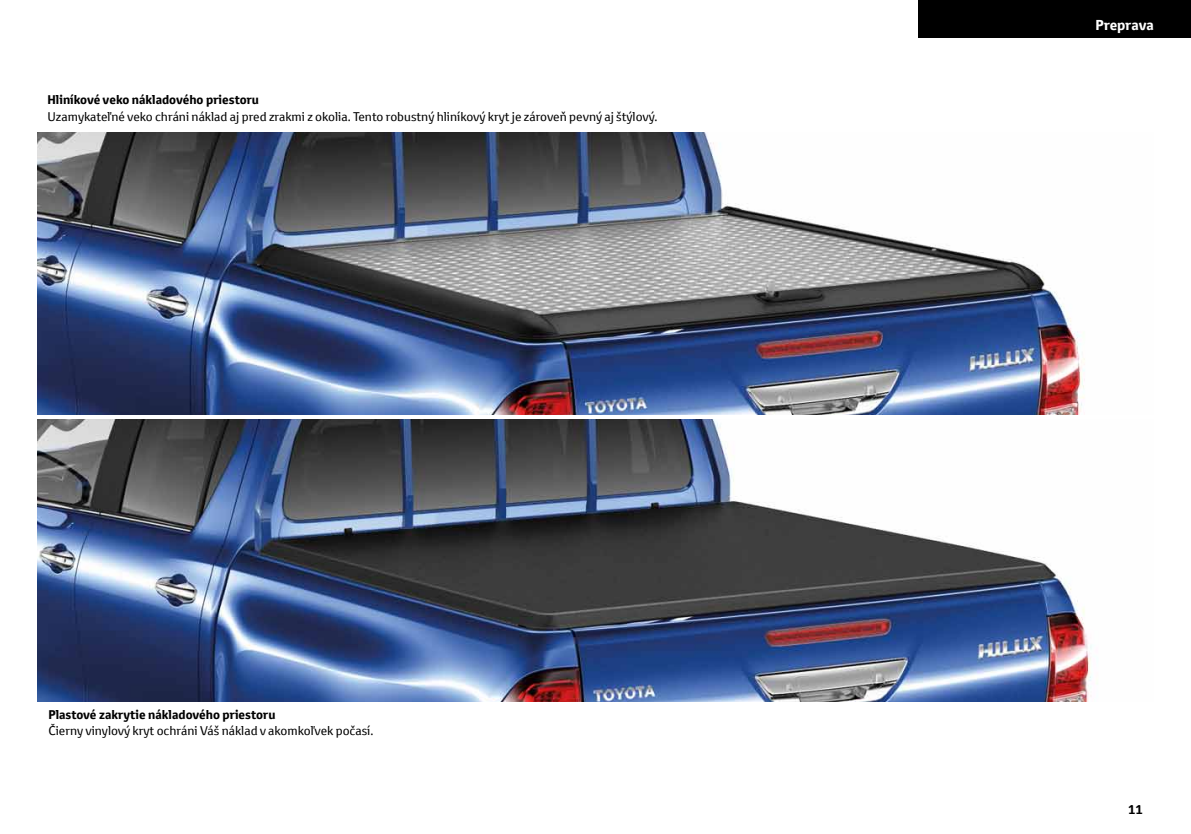
<style>
.page{position:relative;width:1191px;height:834px;background:#fff}
.page>*{position:absolute;margin:0;border:0;box-sizing:border-box;transform-origin:0 0}
.t1{font:700 14px "Toyota Text";color:#fff}
.t2{font:12.25px "Toyota Text";color:#000}
.t3{font:700 12.25px "Toyota Text";color:#000}
</style>
<div class="page">
<img style="left:37px;top:132px;width:1055px;height:569px">
<div style="left:918px;top:0;width:273px;height:37px;background:#000"></div>
<svg style="left:479px;top:220px;width:201px;height:32px;background:#94989e"></svg>
<hr style="left:37px;top:415px;width:1116px;height:3px;background:#fff">
<p class="t3" style="left:47px;top:92px;width:213px">Hliníkové veko nákladového priestoru</p>
<p class="t2" style="left:47px;top:108px;width:611px">Uzamykateľné veko chráni náklad aj pred zrakmi z okolia. Tento robustný hliníkový kryt je zároveň pevný aj štýlový.</p>
<p class="t3" style="left:48px;top:706px;width:229px">Plastové zakrytie nákladového priestoru</p>
<p class="t2" style="left:48px;top:722px;width:326px">Čierny vinylový kryt ochráni Váš náklad v akomkoľvek počasí.</p>
<p class="t1" style="left:1095px;top:15px;width:60px">Preprava</p>
<p class="t3" style="left:1128px;top:800px;width:16px">11</p>
</div>
